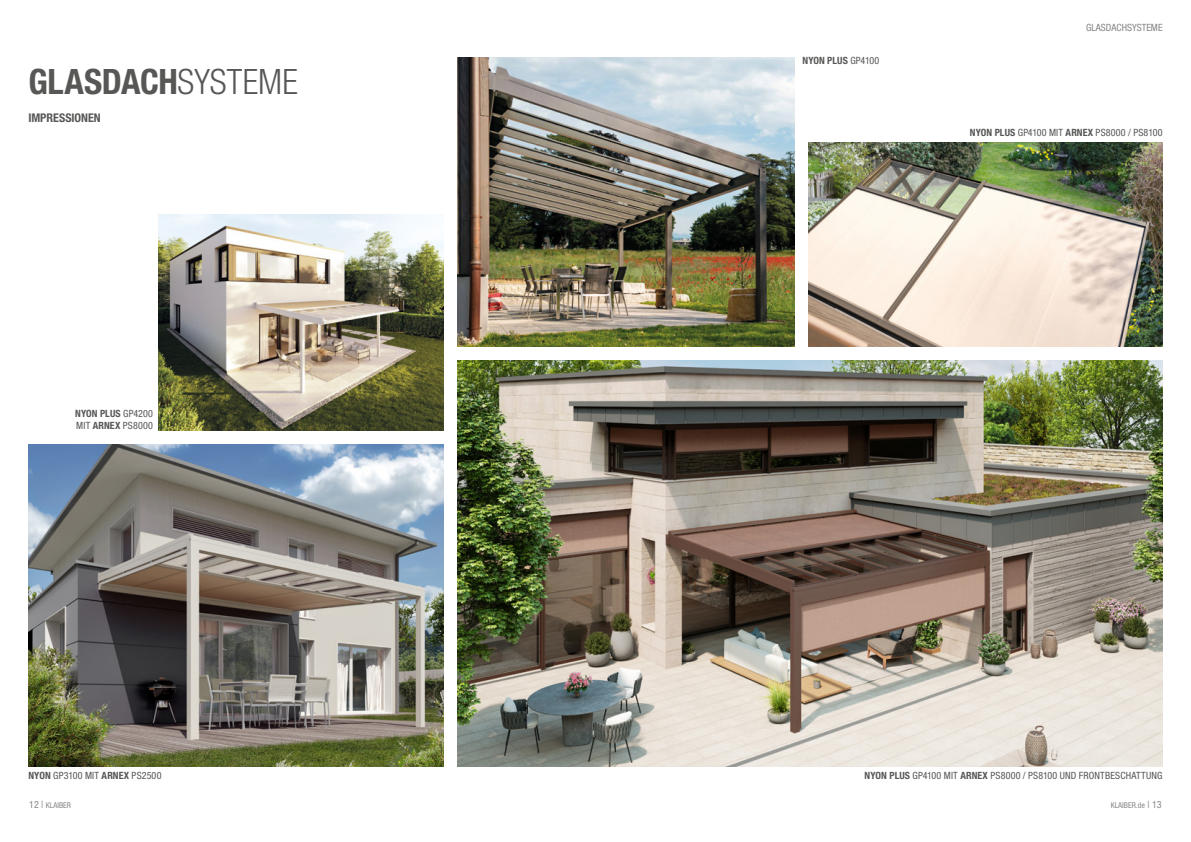
<style>
.page{position:relative;width:1191px;height:842px;background:#fff}
.page>*{position:absolute;margin:0;border:0;box-sizing:border-box;transform-origin:0 0}
.t1{font:700 condensed 35px "Helvetica Neue LT Std";letter-spacing:-.01em;color:#575756}
.t2{font:700 condensed 12px "Helvetica Neue LT Std";color:#575756}
.t3{font:condensed 10px/12px "Helvetica Neue LT Std";letter-spacing:.02em;color:#575756}
.t4{font:condensed 10px "Helvetica Neue LT Std";color:#878787}
.t5{font:700 condensed 10px "Helvetica Neue LT Std";letter-spacing:.01em;color:#575756}
.t6{font:condensed 8px "Helvetica Neue LT Std";color:#878787}
.s1{font-weight:300}
.s2{font-weight:700}
.s3{font-weight:400}
.s4{font-size:10px}
</style>
<div class="page">
<img style="left:159px;top:214px;width:284px;height:216px">
<img style="left:28px;top:444px;width:415px;height:322px">
<svg style="left:211px;top:604px;width:22px;height:18px"></svg>
<img style="left:808px;top:143px;width:354px;height:203px">
<img style="left:457px;top:57px;width:337px;height:289px">
<img style="left:457px;top:360px;width:705px;height:406px">
<h1 class="t1" style="left:28px;top:60px;width:271px">GLASDACH<span class="s1">SYSTEME</span></h1>
<p class="t2" style="left:28px;top:110px;width:74px">IMPRESSIONEN</p>
<p class="t3" style="left:75px;top:408px;width:79px"><span class="s2">NYON PLUS</span> GP4200<br>MIT <span class="s2">ARNEX</span> PS8000</p>
<p class="t3" style="left:28px;top:769px;width:135px"><span class="s2">NYON</span> GP3100 MIT <span class="s2">ARNEX</span> PS2500</p>
<p class="t5" style="left:802px;top:54px;width:78px">NYON PLUS <span class="s3">GP4100</span></p>
<p class="t4" style="left:1086px;top:22px;width:78px">GLASDACHSYSTEME</p>
<p class="t3" style="left:970px;top:126px;width:194px"><span class="s2">NYON PLUS</span> GP4100 MIT <span class="s2">ARNEX</span> PS8000 / PS8100</p>
<p class="t3" style="left:864px;top:769px;width:299px"><span class="s2">NYON PLUS</span> GP4100 MIT <span class="s2">ARNEX</span> PS8000 / PS8100 UND FRONTBESCHATTUNG</p>
<p class="t6" style="left:29px;top:801px;width:43px"><span class="s4">12 |</span> KLAIBER</p>
<p class="t6" style="left:1110px;top:801px;width:52px">KLAIBER.de <span class="s4">| 13</span></p>
</div>
